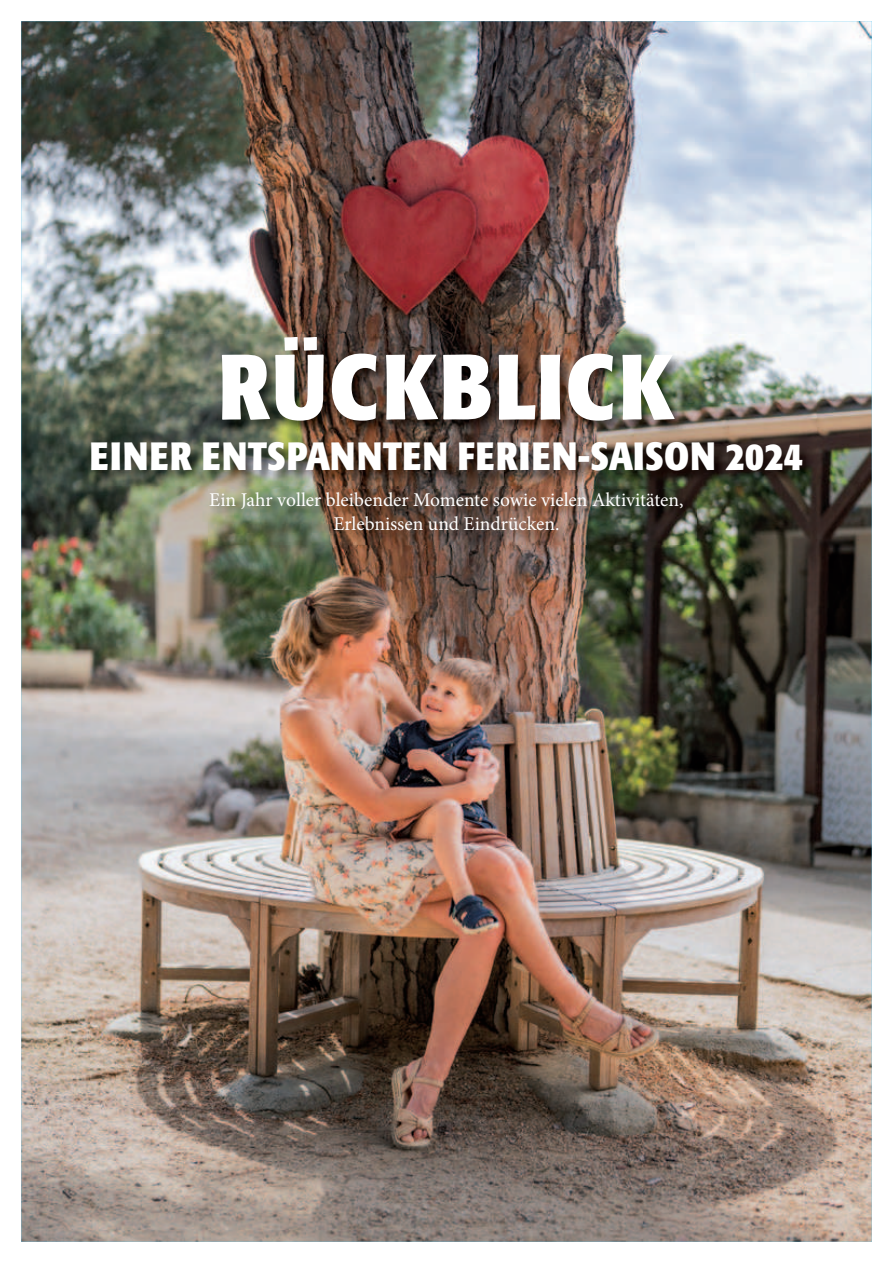
<style>
.page{position:relative;width:893px;height:1263px;background:#fff}
.page>*{position:absolute;margin:0;border:0;box-sizing:border-box;transform-origin:0 0}
.t1{font:700 condensed 91.5px "Formata";letter-spacing:.02em;color:#fff}
.t2{font:700 condensed 39px "Formata";letter-spacing:.02em;color:#fff}
.t3{font:19.5px/24px "Minion Pro";color:#fff;text-align:center}
</style>
<div class="page">
<img style="left:21px;top:21px;width:851px;height:1221px">
<img style="left:209px;top:490px;width:488px;height:54px">
<img style="left:89px;top:335px;width:728px;height:150px">
<h1 class="t1" style="left:219px;top:337px;width:457px">RÜCKBLICK</h1>
<h2 class="t2" style="left:90px;top:435px;width:715px">EINER ENTSPANNTEN FERIEN-SAISON 2024</h2>
<p class="t3" style="left:209px;top:488px;width:476px">Ein Jahr voller bleibender Momente sowie vielen Aktivitäten,<br>Erlebnissen und Eindrücken.</p>
</div>
